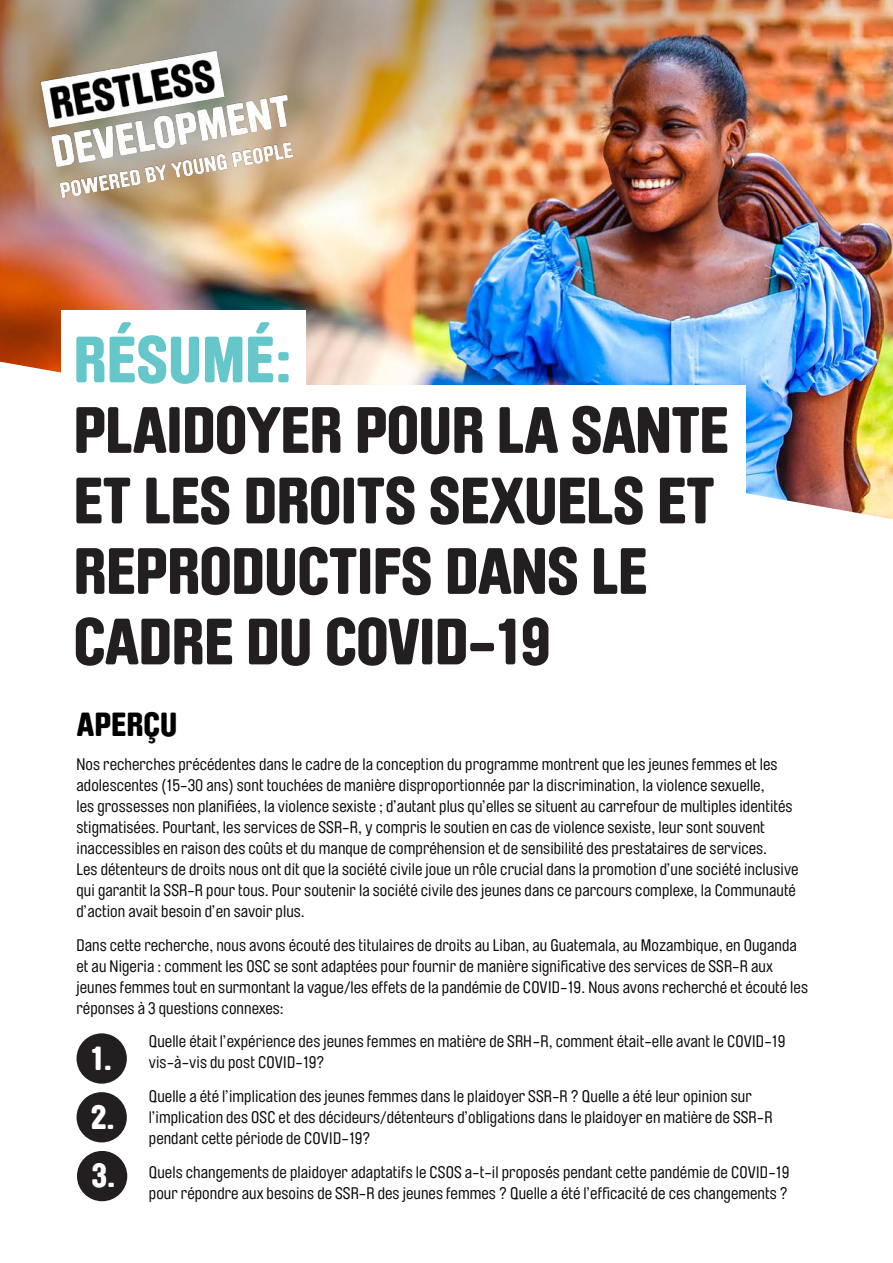
<style>
.page{position:relative;width:893px;height:1263px;background:#fff}
.page>*{position:absolute;margin:0;border:0;box-sizing:border-box;transform-origin:0 0}
.Heading_no_backgroun{font:900 64.5px/70.5px "Brauer Neue";letter-spacing:-.01em;color:#231f20}
.Heading{font:900 33px "Brauer Neue Std";letter-spacing:.005em;color:#000}
.Heading-2{font:900 33px "Brauer Neue Std";color:#fff}
.Body_copy{font:16.5px/21px "Brauer Neue Std";letter-spacing:.005em;color:#0c0806}
.s1{color:#65c7c9}
</style>
<div class="page">
<img style="left:0;top:0;width:893px;height:362px">
<img style="left:23px;top:40px;width:297px;height:168px">
<div style="left:77px;top:1033px;width:50px;height:51px;background:#231f20;border-radius:50%"></div>
<div style="left:77px;top:1092px;width:50px;height:50px;background:#231f20;border-radius:50%"></div>
<div style="left:77px;top:1151px;width:50px;height:50px;background:#231f20;border-radius:50%"></div>
<img style="left:2px;top:362px;width:891px;height:157px">
<div style="left:62px;top:310px;width:244px;height:259px;background:#fff"></div>
<p class="Heading_no_backgroun" style="left:73px;top:325px;width:657px"><span class="s1">RÉSUMÉ:<br></span>PLAIDOYER POUR LA SANTE<br>ET LES DROITS SEXUELS ET<br>REPRODUCTIFS DANS LE<br>CADRE DU COVID-19</p>
<p class="Heading" style="left:77px;top:705px;width:102px">APERÇU</p>
<p class="Body_copy" style="left:77px;top:754px;width:723px">Nos recherches précédentes dans le cadre de la conception du programme montrent que les jeunes femmes et les adolescentes (15-30 ans) sont touchées de manière disproportionnée par la discrimination, la violence sexuelle,<br>les grossesses non planifiées, la violence sexiste ; d’autant plus qu’elles se situent au carrefour de multiples identités stigmatisées. Pourtant, les services de SSR-R, y compris le soutien en cas de violence sexiste, leur sont souvent inaccessibles en raison des coûts et du manque de compréhension et de sensibilité des prestataires de services.<br>Les détenteurs de droits nous ont dit que la société civile joue un rôle crucial dans la promotion d’une société inclusive qui garantit la SSR-R pour tous. Pour soutenir la société civile des jeunes dans ce parcours complexe, la Communauté d’action avait besoin d’en savoir plus.</p>
<p class="Body_copy" style="left:77px;top:934px;width:733px">Dans cette recherche, nous avons écouté des titulaires de droits au Liban, au Guatemala, au Mozambique, en Ouganda et au Nigeria : comment les OSC se sont adaptées pour fournir de manière significative des services de SSR-R aux jeunes femmes tout en surmontant la vague/les effets de la pandémie de COVID-19. Nous avons recherché et écouté les réponses à 3 questions connexes:</p>
<p class="Body_copy" style="left:149px;top:1031px;width:638px">Quelle était l’expérience des jeunes femmes en matière de SRH-R, comment était-elle avant le COVID-19 vis-à-vis du post COVID-19?</p>
<p class="Body_copy" style="left:149px;top:1086px;width:625px">Quelle a été l’implication des jeunes femmes dans le plaidoyer SSR-R ? Quelle a été leur opinion sur l’implication des OSC et des décideurs/détenteurs d’obligations dans le plaidoyer en matière de SSR-R pendant cette période de COVID-19?</p>
<p class="Body_copy" style="left:149px;top:1162px;width:642px">Quels changements de plaidoyer adaptatifs le CSOS a-t-il proposés pendant cette pandémie de COVID-19 pour répondre aux besoins de SSR-R des jeunes femmes ? Quelle a été l’efficacité de ces changements ?</p>
<p class="Heading-2" style="left:91px;top:1039px;width:23px">1.</p>
<p class="Heading-2" style="left:91px;top:1098px;width:26px">2.</p>
<p class="Heading-2" style="left:91px;top:1156px;width:26px">3.</p>
</div>
